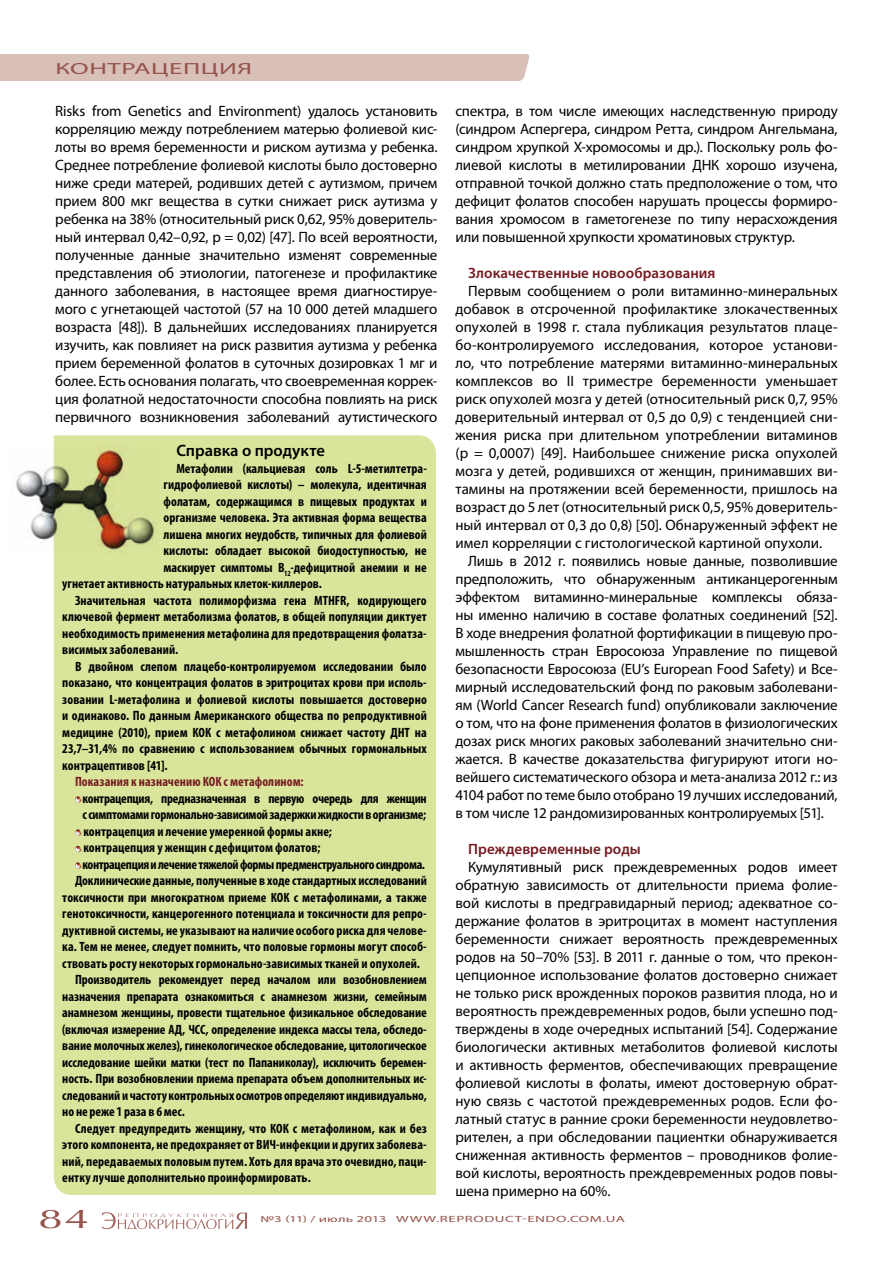
<style>
.page{position:relative;width:893px;height:1263px;background:#fff}
.page>*{position:absolute;margin:0;border:0;box-sizing:border-box;transform-origin:0 0}
.t1{font:27px "AG Opus High Resolution";color:#95544c;scale:1.67 1}
.t2{font:600 16.5px "Myriad Pro";color:#000}
.t3{font:16.2px "Myriad Pro";letter-spacing:.02em;color:#95544c;scale:1.67 1}
.t4{font:15px/18px "Myriad Pro";letter-spacing:-.01em;color:#000;text-align:justify}
.t5{font:600 15px "Myriad Pro";letter-spacing:.005em;color:#751c21}
.t6{font:700 condensed 13.5px "Myriad Pro";letter-spacing:.005em;color:#000}
.t7{font:700 condensed 13.5px "Myriad Pro";letter-spacing:-.02em;color:#000}
.t8{font:700 condensed 13.5px "Myriad Pro";letter-spacing:-.025em;color:#000}
.t9{font:700 condensed 13.5px "Myriad Pro";letter-spacing:.005em;color:#751c21}
.t10{font:9px "Myriad Pro";letter-spacing:.03em;color:#95544c;scale:1.67 1}
</style>
<div class="page">
<svg style="left:102px;top:1212px;width:145px;height:17px"></svg>
<div style="left:0;top:54px;width:530px;height:27px;background:#d8bfb8"></div>
<div style="left:54px;top:435px;width:382px;height:760px;background:#dae49b"></div>
<svg style="left:75px;top:797px;width:6px;height:6px"></svg>
<svg style="left:75px;top:830px;width:6px;height:6px"></svg>
<svg style="left:75px;top:846px;width:6px;height:6px"></svg>
<svg style="left:75px;top:863px;width:6px;height:6px"></svg>
<img style="left:16px;top:444px;width:144px;height:111px">
<p class="t3" style="left:56px;top:59px;width:119px">контрацепция</p>
<p class="t4" style="left:55px;top:102px;width:384px">Risks from Genetics and Environment) удалось установить корреляцию между потреблением матерью фолиевой кис&shy;лоты во время беременности и риском аутизма у ребенка.<br>Среднее потребление фолиевой кислоты было достоверно ниже среди матерей, родивших детей с аутизмом, причем прием 800 мкг вещества в сутки снижает риск аутизма у ребенка на 38% (относительный риск 0,62, 95% доверитель&shy;ный интервал 0,42–0,92, p = 0,02) [47]. По всей вероятности, полученные данные значительно изменят современные представления об этиологии, патогенезе и профилактике данного заболевания, в настоящее время диагностируе&shy;мого с угнетающей частотой (57 на 10 000 детей младшего возраста [48]). В дальнейших исследованиях планируется изучить, как повлияет на риск развития аутизма у ребенка прием беременной фолатов в суточных дозировках 1 мг и более. Есть основания полагать, что своевременная коррек&shy;ция фолатной недостаточности способна повлиять на риск первичного возникновения заболеваний аутистического</p>
<p class="t4" style="left:455px;top:102px;width:384px">спектра, в том числе имеющих наследственную природу (синдром Аспергера, синдром Ретта, синдром Ангельмана, синдром хрупкой Х-хромосомы и др.). Поскольку роль фо&shy;лиевой кислоты в метилировании ДНК хорошо изучена, отправной точкой должно стать предположение о том, что дефицит фолатов способен нарушать процессы формиро&shy;вания хромосом в гаметогенезе по типу нерасхождения или повышенной хрупкости хроматиновых структур.</p>
<p class="t5" style="left:468px;top:263px;width:249px">Злокачественные новообразования</p>
<p class="t4" style="left:455px;top:282px;width:384px;text-indent:13px">Первым сообщением о роли витаминно-минеральных добавок в отсроченной профилактике злокачественных опухолей в 1998 г. стала публикация результатов плаце&shy;бо-контролируемого исследования, которое установи&shy;ло, что потребление матерями витаминно-минеральных комплексов во II триместре беременности уменьшает риск опухолей мозга у детей (относительный риск 0,7, 95% доверительный интервал от 0,5 до 0,9) с тенденцией сни&shy;жения риска при длительном употреблении витаминов (p = 0,0007) [49]. Наибольшее снижение риска опухолей мозга у детей, родившихся от женщин, принимавших ви&shy;тамины на протяжении всей беременности, пришлось на возраст до 5 лет (относительный риск 0,5, 95% доверитель&shy;ный интервал от 0,3 до 0,8) [50]. Обнаруженный эффект не имел корреляции с гистологической картиной опухоли.</p>
<p class="t4" style="left:455px;top:552px;width:384px;text-indent:13px">Лишь в 2012 г. появились новые данные, позволившие предположить, что обнаруженным антиканцерогенным эффектом витаминно-минеральные комплексы обяза&shy;ны именно наличию в составе фолатных соединений [52].<br>В ходе внедрения фолатной фортификации в пищевую про&shy;мышленность стран Евросоюза Управление по пищевой безопасности Евросоюза (EU ’s European Food Safety) и Все&shy;мирный исследовательский фонд по раковым заболевани&shy;ям (World Cancer Research fund) опубликовали заключение о том, что на фоне применения фолатов в физиологических дозах риск многих раковых заболеваний значительно сни&shy;жается. В качестве доказательства фигурируют итоги но&shy;вейшего систематического обзора и мета-анализа 2012 г.: из 4104 работ по теме было отобрано 19 лучших исследований, в том числе 12 рандомизированных контролируемых [51].</p>
<p class="t5" style="left:468px;top:839px;width:174px">Преждевременные роды</p>
<p class="t4" style="left:455px;top:858px;width:384px;text-indent:13px">Кумулятивный риск преждевременных родов имеет обратную зависимость от длительности приема фолие&shy;вой кислоты в предгравидарный период; адекватное со&shy;держание фолатов в эритроцитах в момент наступления беременности снижает вероятность преждевременных родов на 50–70% [53]. В 2011 г. данные о том, что прекон&shy;цепционное использование фолатов достоверно снижает не только риск врожденных пороков развития плода, но и вероятность преждевременных родов, были успешно под&shy;тверждены в ходе очередных испытаний [54]. Содержание биологически активных метаболитов фолиевой кислоты и активность ферментов, обеспечивающих превращение фолиевой кислоты в фолаты, имеют достоверную обрат&shy;ную связь с частотой преждевременных родов. Если фо&shy;латный статус в ранние сроки беременности неудовлетво&shy;рителен, а при обследовании пациентки обнаруживается сниженная активность ферментов – проводников фолие&shy;вой кислоты, вероятность преждевременных родов повы&shy;шена примерно на 60%.</p>
<p class="t2" style="left:176px;top:440px;width:150px">Справка о продукте</p>
<p class="t6" style="left:176px;top:460px;width:251px">Метафолин (кальциевая соль L-5-метилтетра-</p>
<p class="t6" style="left:164px;top:476px;width:265px">гидрофолиевой кислоты) – молекула, идентичная</p>
<p class="t6" style="left:164px;top:493px;width:265px">фолатам, содержащимся в пищевых продуктах и</p>
<p class="t6" style="left:164px;top:509px;width:265px">организме человека. Эта активная форма вещества</p>
<p class="t6" style="left:164px;top:526px;width:265px">лишена многих неудобств, типичных для фолиевой</p>
<p class="t6" style="left:164px;top:542px;width:265px">кислоты: обладает высокой биодоступностью, не</p>
<p class="t6" style="left:164px;top:559px;width:265px">маскирует симптомы В<sub>12</sub>-дефицитной анемии и не</p>
<p class="t6" style="left:62px;top:575px;width:261px">угнетает активность натуральных клеток-киллеров.</p>
<p class="t6" style="left:75px;top:592px;width:353px">Значительная частота полиморфизма гена MTHFR, кодирующего</p>
<p class="t6" style="left:62px;top:608px;width:366px">ключевой фермент метаболизма фолатов, в общей популяции диктует</p>
<p class="t6" style="left:62px;top:625px;width:366px">необходимость применения метафолина для предотвращения фолатза-</p>
<p class="t6" style="left:62px;top:641px;width:118px">висимых заболеваний.</p>
<p class="t6" style="left:75px;top:658px;width:353px">В двойном слепом плацебо-контролируемом исследовании было</p>
<p class="t6" style="left:62px;top:674px;width:366px">показано, что концентрация фолатов в эритроцитах крови при исполь-</p>
<p class="t6" style="left:62px;top:691px;width:366px">зовании L-метафолина и фолиевой кислоты повышается достоверно</p>
<p class="t6" style="left:62px;top:707px;width:366px">и одинаково. По данным Американского общества по репродуктивной</p>
<p class="t6" style="left:62px;top:724px;width:366px">медицине (2010), прием КОК с метафолином снижает частоту ДНТ на</p>
<p class="t6" style="left:62px;top:740px;width:366px">23,7–31,4% по сравнению с использованием обычных гормональных</p>
<p class="t6" style="left:62px;top:757px;width:107px">контрацептивов [41].</p>
<p class="t9" style="left:75px;top:773px;width:230px">Показания к назначению КОК с метафолином:</p>
<p class="t7" style="left:83px;top:790px;width:346px">контрацепция, предназначенная в первую очередь для женщин</p>
<p class="t7" style="left:83px;top:806px;width:345px">с симптомами гормонально-зависимой задержки жидкости в организме;</p>
<p class="t6" style="left:83px;top:823px;width:250px">контрацепция и лечение умеренной формы акне;</p>
<p class="t6" style="left:83px;top:839px;width:239px">контрацепция у женщин с дефицитом фолатов;</p>
<p class="t8" style="left:82px;top:856px;width:344px">контрацепция и лечение тяжелой формы предменструального синдрома.</p>
<p class="t6" style="left:75px;top:872px;width:353px">Доклинические данные, полученные в ходе стандартных исследований</p>
<p class="t6" style="left:62px;top:889px;width:366px">токсичности при многократном приеме КОК с метафолинами, а также</p>
<p class="t6" style="left:62px;top:905px;width:366px">генотоксичности, канцерогенного потенциала и токсичности для репро-</p>
<p class="t6" style="left:62px;top:922px;width:366px">дуктивной системы, не указывают на наличие особого риска для челове-</p>
<p class="t6" style="left:62px;top:938px;width:366px">ка. Тем не менее, следует помнить, что половые гормоны могут способ-</p>
<p class="t6" style="left:62px;top:955px;width:359px">ствовать росту некоторых гормонально-зависимых тканей и опухолей.</p>
<p class="t6" style="left:75px;top:971px;width:353px">Производитель рекомендует перед началом или возобновлением</p>
<p class="t6" style="left:62px;top:988px;width:366px">назначения препарата ознакомиться с анамнезом жизни, семейным</p>
<p class="t6" style="left:62px;top:1004px;width:366px">анамнезом женщины, провести тщательное физикальное обследование</p>
<p class="t6" style="left:62px;top:1021px;width:366px">(включая измерение АД, ЧСС, определение индекса массы тела, обследо-</p>
<p class="t6" style="left:62px;top:1037px;width:366px">вание молочных желез), гинекологическое обследование, цитологическое</p>
<p class="t6" style="left:62px;top:1054px;width:366px">исследование шейки матки (тест по Папаниколау), исключить беремен-</p>
<p class="t6" style="left:62px;top:1070px;width:366px">ность. При возобновлении приема препарата объем дополнительных ис-</p>
<p class="t6" style="left:62px;top:1087px;width:366px">следований и частоту контрольных осмотров определяют индивидуально,</p>
<p class="t6" style="left:62px;top:1103px;width:124px">но не реже 1 раза в 6 мес.</p>
<p class="t6" style="left:75px;top:1120px;width:353px">Следует предупредить женщину, что КОК с метафолином, как и без</p>
<p class="t6" style="left:62px;top:1136px;width:366px">этого компонента, не предохраняет от ВИЧ-инфекции и других заболева-</p>
<p class="t6" style="left:62px;top:1153px;width:366px">ний, передаваемых половым путем. Хоть для врача это очевидно, паци-</p>
<p class="t6" style="left:62px;top:1169px;width:250px">ентку лучше дополнительно проинформировать.</p>
<h1 class="t1" style="left:38px;top:1203px;width:32px">84</h1>
<p class="t10" style="left:261px;top:1213px;width:220px">№3 (11) / июль 2013 www.reproduct-endo.com.ua</p>
</div>
